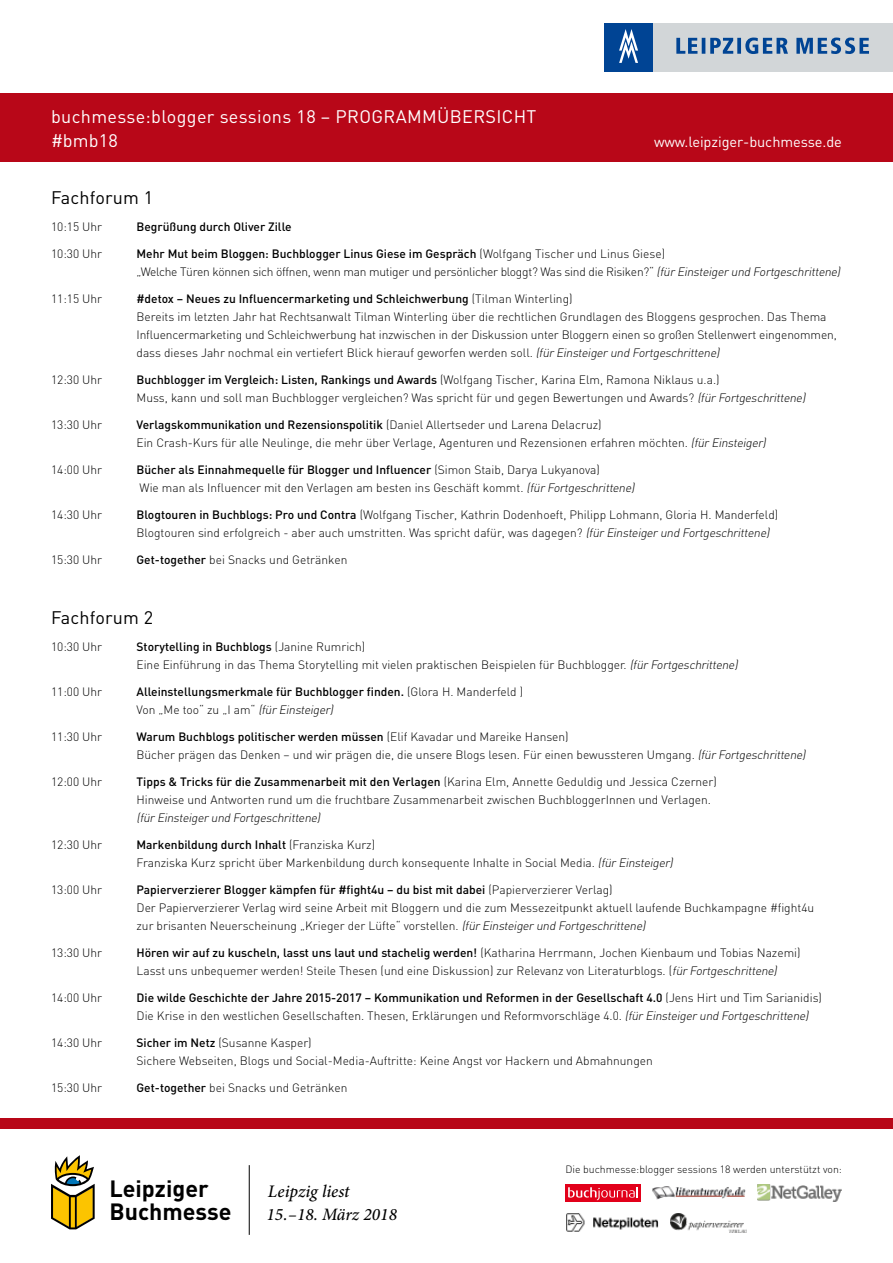
<style>
.page{position:relative;width:893px;height:1263px;background:#fff}
.page>*{position:absolute;margin:0;border:0;box-sizing:border-box;transform-origin:0 0}
.t1{font:700 23.25px/22.6px "DIN";color:#000}
.t2{font:18px/24px "DIN";letter-spacing:.02em;color:#fff}
.t3{font:18px "DIN";letter-spacing:.01em;color:#000}
.t4{font:italic 500 17.7px "Minion Pro";letter-spacing:-.005em;color:#000}
.t5{font:italic 500 17.4px "Minion Pro";color:#000}
.t6{font:14.55px "DIN";letter-spacing:-.005em;color:#fff}
.t7{font:300 12px/18px "DIN";color:#000}
.t8{font:300 12px/18px "DIN";letter-spacing:-.02em;color:#000}
.t9{font:500 12px/18px "DIN";color:#000}
.t10{font:italic 300 12px "DIN";color:#000}
.t11{font:300 10.5px "DIN";color:#000}
.s1{font-weight:500}
.s2{font-style:italic}
.s3{font-weight:300}
.s4{font-weight:300;font-style:italic}
</style>
<div class="page">
<div style="left:0;top:1118px;width:893px;height:11px;background:#b80718"></div>
<div style="left:0;top:94px;width:893px;height:68px;background:#b80718"></div>
<div style="left:652px;top:24px;width:241px;height:48px;background:#d2d6d8"></div>
<svg style="left:676px;top:38px;width:193px;height:16px"></svg>
<div style="left:604px;top:24px;width:48px;height:48px;background:#004494"></div>
<svg style="left:619px;top:29px;width:19px;height:34px"></svg>
<div style="left:565px;top:1184px;width:76px;height:18px;background:#e2001a"></div>
<svg style="left:568px;top:1187px;width:70px;height:13px"></svg>
<img style="left:671px;top:1213px;width:75px;height:19px">
<img style="left:566px;top:1213px;width:92px;height:19px">
<img style="left:652px;top:1186px;width:94px;height:14px">
<img style="left:757px;top:1185px;width:85px;height:16px">
<hr style="left:249px;top:1165px;width:1px;height:70px;background:#000">
<svg style="left:51px;top:1155px;width:44px;height:74px"></svg>
<h2 class="t2" style="left:51px;top:104px;width:487px">buchmesse:blogger sessions 18 – PROGRAMMÜBERSICHT #bmb18</h2>
<p class="t6" style="left:654px;top:133px;width:189px">www.leipziger-buchmesse.de</p>
<h2 class="t3" style="left:51px;top:186px;width:104px">Fachforum 1</h2>
<p class="t7" style="left:51px;top:218px;width:53px">10:15 Uhr</p>
<p class="t9" style="left:137px;top:217px;width:157px">Begrüßung durch Oliver Zille</p>
<p class="t7" style="left:51px;top:245px;width:53px">10:30 Uhr</p>
<p class="t8" style="left:137px;top:245px;width:708px"><span class="s1">Mehr Mut beim Bloggen: Buchblogger Linus Giese im Gespräch</span> (Wolfgang Tischer und Linus Giese)<br>„Welche Türen können sich öffnen, wenn man mutiger und persönlicher bloggt? Was sind die Risiken?“ <span class="s2">(fürEinsteigerund Fortgeschrittene)</span></p>
<p class="t7" style="left:51px;top:290px;width:53px">11:15 Uhr</p>
<p class="t7" style="left:137px;top:290px;width:702px"><span class="s1">#detox – Neues zu Influencermarketing und Schleichwerbung</span> (Tilman Winterling)<br>Bereits im letzten Jahr hat Rechtsanwalt Tilman Winterling über die rechtlichen Grundlagen des Bloggens gesprochen. Das Thema Influencermarketing und Schleichwerbung hat inzwischen in der Diskussion unter Bloggern einen so großen Stellenwert eingenommen, dass dieses Jahr nochmal ein vertiefert Blick hierauf geworfen werden soll. <span class="s2">(fürEinsteigerund Fortgeschrittene)</span></p>
<p class="t7" style="left:51px;top:371px;width:53px">12:30 Uhr</p>
<p class="t7" style="left:137px;top:371px;width:673px"><span class="s1">Buchblogger im Vergleich: Listen, Rankings und Awards</span> (Wolfgang Tischer, Karina Elm, Ramona Niklaus u.a.)<br>Muss, kann und soll man Buchblogger vergleichen? Was spricht für und gegen Bewertungen und Awards? <span class="s2">(fürFortgeschrittene)</span></p>
<p class="t7" style="left:51px;top:416px;width:53px">13:30 Uhr</p>
<p class="t7" style="left:137px;top:416px;width:633px"><span class="s1">Verlagskommunikation und Rezensionspolitik</span> (Daniel Allertseder und Larena Delacruz)<br>Ein Crash-Kurs für alle Neulinge, die mehr über Verlage, Agenturen und Rezensionen erfahren möchten. <span class="s2">(fürEinsteiger)</span></p>
<p class="t7" style="left:51px;top:461px;width:53px">14:00 Uhr</p>
<p class="t7" style="left:137px;top:461px;width:502px"><span class="s1">Bücher als Einnahmequelle für Blogger und Influencer</span> (Simon Staib, Darya Lukyanova)<br>Wie man als Influencer mit den Verlagen am besten ins Geschäft kommt. <span class="s2">(fürFortgeschrittene)</span></p>
<p class="t7" style="left:51px;top:506px;width:53px">14:30 Uhr</p>
<p class="t7" style="left:137px;top:506px;width:643px"><span class="s1">Blogtouren in Buchblogs: Pro und Contra</span> (Wolfgang Tischer, Kathrin Dodenhoeft, Philipp Lohmann, Gloria H. Manderfeld)<br>Blogtouren sind erfolgreich - aber auch umstritten. Was spricht dafür, was dagegen? <span class="s2">(fürEinsteigerund Fortgeschrittene)</span></p>
<p class="t7" style="left:51px;top:551px;width:53px">15:30 Uhr</p>
<p class="t7" style="left:137px;top:551px;width:212px"><span class="s1">Get-together</span> bei Snacks und Getränken</p>
<h2 class="t3" style="left:51px;top:606px;width:104px">Fachforum 2</h2>
<p class="t7" style="left:51px;top:638px;width:53px">10:30 Uhr</p>
<p class="t7" style="left:137px;top:638px;width:605px"><span class="s1">Storytelling in Buchblogs</span> (Janine Rumrich)<br>Eine Einführung in das Thema Storytelling mit vielen praktischen Beispielen für Buchblogger. <span class="s2">(fürFortgeschrittene)</span></p>
<p class="t7" style="left:51px;top:683px;width:53px">11:00 Uhr</p>
<p class="t9" style="left:137px;top:682px;width:388px">Alleinstellungsmerkmale für Buchblogger finden. <span class="s3">(Glora H. Manderfeld )<br>Vo n „ M e t o o “ z u „ I a m “</span> <span class="s4">(fürEinsteiger)</span></p>
<p class="t7" style="left:51px;top:728px;width:53px">11:30 Uhr</p>
<p class="t7" style="left:137px;top:728px;width:673px"><span class="s1">Warum Buchblogs politischer werden müssen</span> (Elif Kavadar und Mareike Hansen)<br>Bücher prägen das Denken – und wir prägen die, die unsere Blogs lesen. Für einen bewussteren Umgang. <span class="s2">(fürFortgeschrittene)</span></p>
<p class="t7" style="left:51px;top:773px;width:53px">12:00 Uhr</p>
<p class="t7" style="left:137px;top:773px;width:582px"><span class="s1">Tipps &amp; Tricks für die Zusammenarbeit mit den Verlagen</span> (Karina Elm, Annette Geduldig und Jessica Czerner)<br>Hinweise und Antworten rund um die fruchtbare Zusammenarbeit zwischen BuchbloggerInnen und Verlagen.</p>
<p class="t10" style="left:137px;top:811px;width:188px">(fürEinsteigerund Fortgeschrittene)</p>
<p class="t7" style="left:51px;top:836px;width:53px">12:30 Uhr</p>
<p class="t7" style="left:137px;top:836px;width:540px"><span class="s1">Markenbildung durch Inhalt</span> (Franziska Kurz)<br>Franziska Kurz spricht über Markenbildung durch konsequente Inhalte in Social Media. <span class="s2">(fürEinsteiger)</span></p>
<p class="t7" style="left:51px;top:881px;width:53px">13:00 Uhr</p>
<p class="t7" style="left:137px;top:881px;width:679px"><span class="s1">Papierverzierer Blogger kämpfen für #fight4u – du bist mit dabei</span> (Papierverzierer Verlag)<br>Der Papierverzierer Verlag wird seine Arbeit mit Bloggern und die zum Messezeitpunkt aktuell laufende Buchkampagne #fight4u zur brisanten Neuerscheinung „Krieger der Lüfte“ vorstellen. <span class="s2">(fürEinsteigerund Fortgeschrittene)</span></p>
<p class="t7" style="left:51px;top:944px;width:53px">13:30 Uhr</p>
<p class="t7" style="left:137px;top:944px;width:665px"><span class="s1">Hören wir auf zu kuscheln, lasst uns laut und stachelig werden!</span> (Katharina Herrmann, Jochen Kienbaum und Tobias Nazemi)<br>Lasst uns unbequemer werden! Steile Thesen (und eine Diskussion) zur Relevanz von Literaturblogs. (<span class="s2">fürFortgeschrittene)</span></p>
<p class="t7" style="left:51px;top:989px;width:53px">14:00 Uhr</p>
<p class="t7" style="left:137px;top:989px;width:687px"><span class="s1">Die wilde Geschichte der Jahre 2015-2017 – Kommunikation und Reformen in der Gesellschaft 4.0</span> (Jens Hirt und Tim Sarianidis)<br>Die Krise in den westlichen Gesellschaften. Thesen, Erklärungen und Reformvorschläge 4.0. <span class="s2">(fürEinsteigerund Fortgeschrittene)</span></p>
<p class="t7" style="left:51px;top:1034px;width:53px">14:30 Uhr</p>
<p class="t7" style="left:137px;top:1034px;width:518px"><span class="s1">Sicher im Netz</span> (Susanne Kasper)<br>Sichere Webseiten, Blogs und Social-Media-Auftritte: Keine Angst vor Hackern und Abmahnungen</p>
<p class="t7" style="left:51px;top:1079px;width:53px">15:30 Uhr</p>
<p class="t7" style="left:137px;top:1079px;width:212px"><span class="s1">Get-together</span> bei Snacks und Getränken</p>
<h1 class="t1" style="left:109px;top:1176px;width:124px">Leipziger<br>Buchmesse</h1>
<h3 class="t4" style="left:268px;top:1179px;width:83px">Leipzig liest</h3>
<h3 class="t5" style="left:267px;top:1202px;width:132px">15.– 18. März 2018</h3>
<p class="t11" style="left:565px;top:1162px;width:278px">Die buchmesse:blogger sessions 18 werden unterstützt von:</p>
</div>
